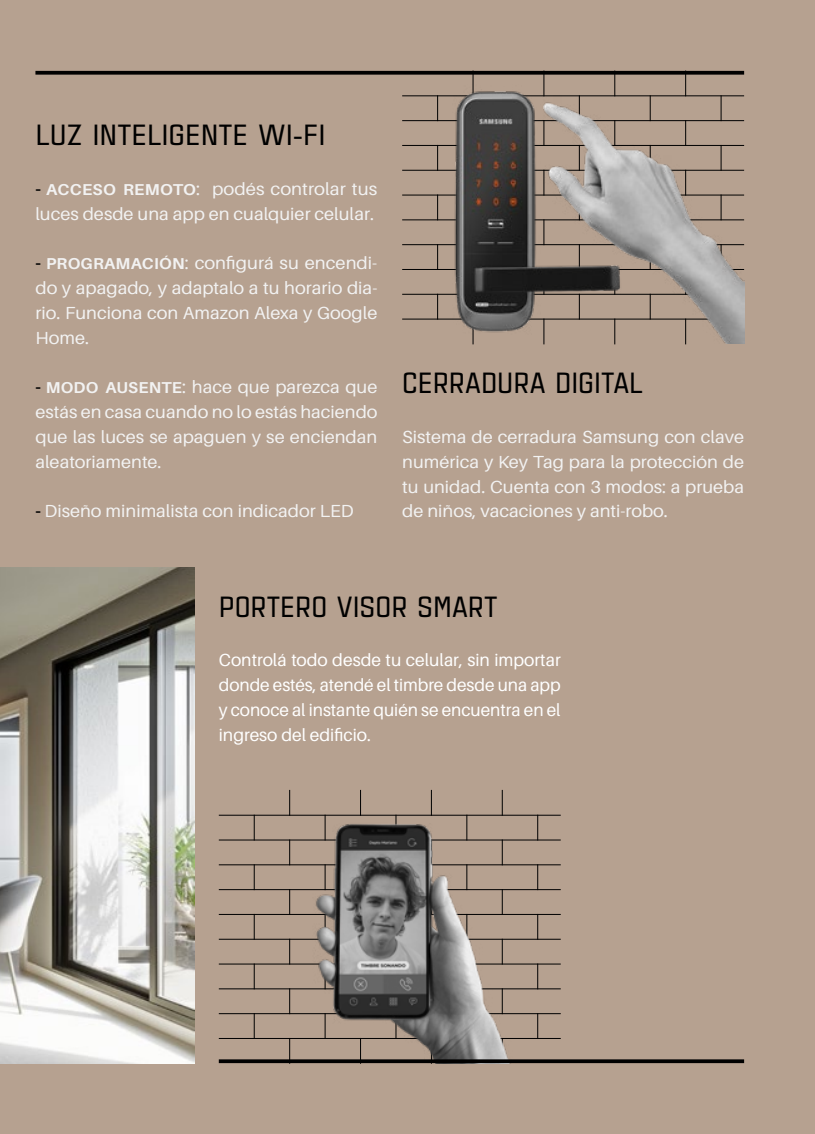
<style>
.page{position:relative;width:815px;height:1134px;background:#b6a190}
.page>*{position:absolute;margin:0;border:0;box-sizing:border-box;transform-origin:0 0}
.t1{font:500 30px "Estricta";color:#000}
.t2{font:500 30px "Estricta";color:#000;scale:1.04 1}
.t3{font:17.5px/24.8px "Aileron";color:#f2f2f2;text-align:justify;scale:1.04 1}
.t4{font:17.5px/24.8px "Aileron";color:#fff;text-align:justify}
.t5{font:17.5px/24.8px "Aileron";color:#f2f2f2;text-align:justify;scale:1.05 1}
.t6{font:17.5px/24.8px "Aileron";color:#f2f2f2;scale:1.06 1}
.s1{font-weight:800;color:#000}
.s2{font-weight:700;font-size:15.75px}
</style>
<div class="page">
<svg style="left:289px;top:790px;width:1px;height:25px"></svg>
<svg style="left:360px;top:790px;width:1px;height:25px"></svg>
<svg style="left:431px;top:790px;width:1px;height:25px"></svg>
<svg style="left:502px;top:790px;width:1px;height:25px"></svg>
<img style="left:0;top:567px;width:194px;height:496px">
<img style="left:219px;top:815px;width:342px;height:244px">
<img style="left:402px;top:75px;width:342px;height:269px">
<svg style="left:219px;top:1059px;width:525px;height:4px;fill:#000"></svg>
<svg style="left:35px;top:71px;width:709px;height:4px;fill:#000"></svg>
<h1 class="t2" style="left:35px;top:114px;width:281px">LUZ INTELIGENTE WI-FI</h1>
<p class="t6" style="left:35px;top:177px;width:324px"><span class="s1">-</span> <span class="s2">ACCESO REMOTO</span>: podés controlar tus luces desde una app en cualquier celular.</p>
<p class="t5" style="left:35px;top:251px;width:327px"><span class="s1">-</span> <span class="s2">PROGRAMACIÓN</span>: configurá su encendi&shy;do y apagado, y adaptalo a tu horario dia&shy;rio. Funciona con Amazon Alexa y Google Home.</p>
<p class="t3" style="left:35px;top:375px;width:330px"><span class="s1">-</span> <span class="s2">MODO AUSENTE</span>: hace que parezca que estás en casa cuando no lo estás haciendo que las luces se apaguen y se enciendan aleatoriamente.</p>
<p class="t3" style="left:35px;top:499px;width:308px"><span class="s1">-</span> Diseño minimalista con indicador LED</p>
<h1 class="t1" style="left:402px;top:362px;width:242px">CERRADURA DIGITAL</h1>
<p class="t3" style="left:402px;top:425px;width:330px">Sistema de cerradura Samsung con clave numérica y Key Tag para la protección de tu unidad. Cuenta con 3 modos: a prueba de niños, vacaciones y anti-robo.</p>
<h1 class="t1" style="left:219px;top:585px;width:280px">PORTERO VISOR SMART</h1>
<p class="t4" style="left:219px;top:648px;width:343px">Controlá todo desde tu celular, sin importar donde estés, atendé el timbre desde una app y conoce al instante quién se encuentra en el ingreso del edificio.</p>
</div>
